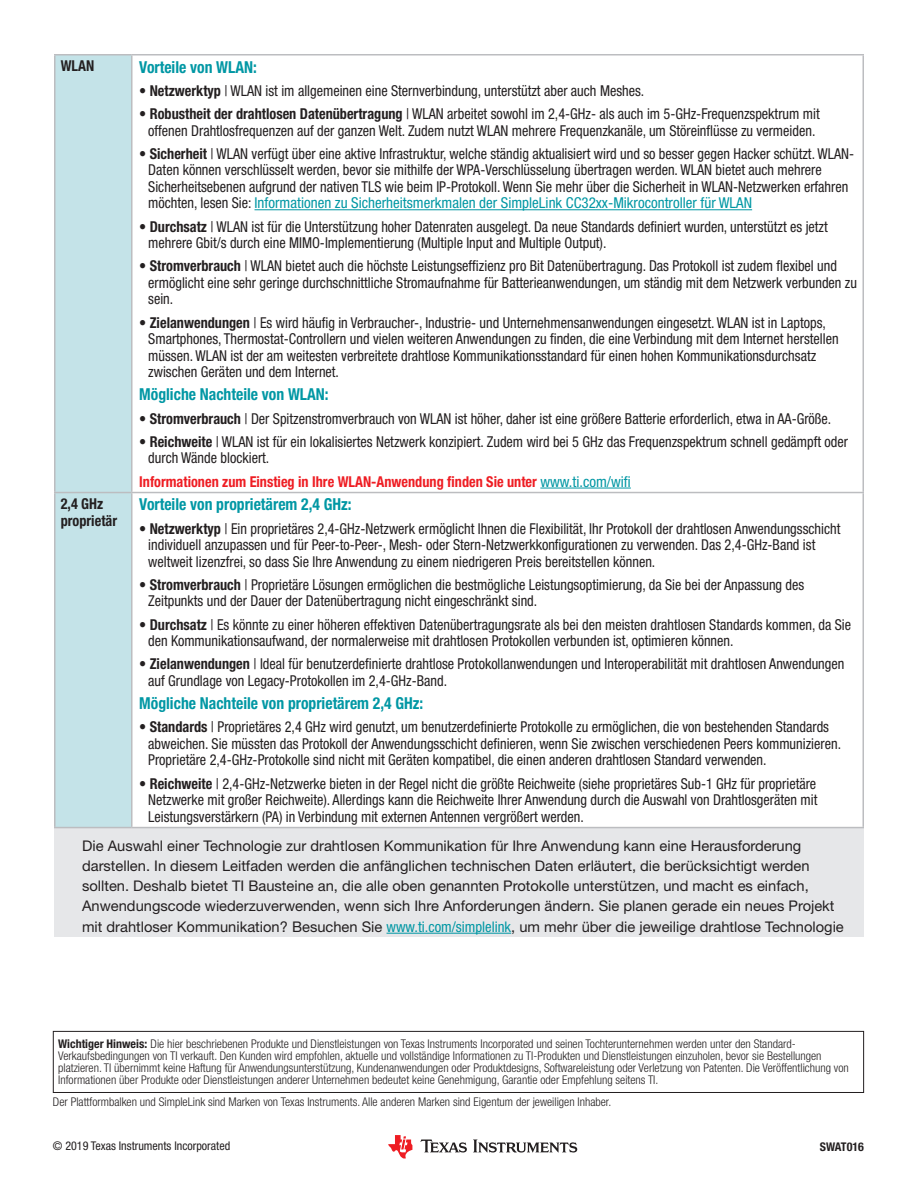
<style>
.page{position:relative;width:918px;height:1188px;background:#fff}
.page>*{position:absolute;margin:0;border:0;box-sizing:border-box;transform-origin:0 0}
.t1{font:700 condensed 16.5px "Helvetica Neue LT Std";color:#0097a4;scale:.95 1}
.t2{font:condensed 15px/16.5px "Helvetica Neue LT Std";color:#231f20;scale:.95 1}
.t3{font:700 condensed 15px "Helvetica Neue LT Std";color:#ee1d23;scale:.95 1}
.t4{font:700 condensed 15px/16.5px "Helvetica Neue LT Std";color:#231f20;scale:.95 1}
.t5{font:14.7px/20.2px "Helvetica Neue LT Std";color:#231f20}
.t6{font:300 condensed 12px/12px "Helvetica Neue LT Std";color:#231f20}
.t7{font:condensed 12px "Helvetica Neue LT Std";color:#231f20}
.t8{font:700 condensed 12px "Helvetica Neue LT Std";color:#231f20}
.s1{font-weight:700}
.s2{color:#0097a4}
.s3{font-weight:400;color:#0097a4}
.s4{font-stretch:condensed;color:#0097a4}
</style>
<div class="page">
<div style="left:54px;top:820px;width:810px;height:116px;background:#e6e7e9"></div>
<hr style="left:387px;top:933px;width:124px;height:1px;background:#0097a4">
<div style="left:56px;top:56px;width:75px;height:771px;background:#c4e3e8"></div>
<svg style="left:133px;top:209px;width:729px;height:618px"></svg>
<hr style="left:54px;top:54px;width:78px;height:2px;background:#bcbdc0">
<hr style="left:54px;top:55px;width:2px;height:437px;background:#bcbdc0">
<hr style="left:132px;top:54px;width:732px;height:2px;background:#bcbdc0">
<hr style="left:131px;top:55px;width:2px;height:437px;background:#bcbdc0">
<hr style="left:862px;top:55px;width:2px;height:437px;background:#bcbdc0">
<hr style="left:54px;top:492px;width:78px;height:1px;background:#bcbdc0">
<hr style="left:54px;top:493px;width:2px;height:334px;background:#bcbdc0">
<hr style="left:132px;top:492px;width:732px;height:1px;background:#bcbdc0">
<hr style="left:131px;top:493px;width:2px;height:334px;background:#bcbdc0">
<hr style="left:862px;top:493px;width:2px;height:334px;background:#bcbdc0">
<hr style="left:54px;top:827px;width:78px;height:1px;background:#bcbdc0">
<hr style="left:132px;top:827px;width:732px;height:1px;background:#bcbdc0">
<hr style="left:255px;top:209px;width:497px;height:1px;background:#0097a4">
<hr style="left:540px;top:488px;width:91px;height:1px;background:#0097a4">
<svg style="left:420px;top:1140px;width:47px;height:13px"></svg>
<svg style="left:473px;top:1140px;width:104px;height:13px"></svg>
<svg style="left:388px;top:1135px;width:24px;height:24px"></svg>
<div style="left:53px;top:1031px;width:811px;height:62px;border:1px solid #231f20"></div>
<p class="t4" style="left:61px;top:58px;width:37px">WLAN</p>
<p class="t1" style="left:139px;top:57px;width:125px">Vorteile von WLAN:</p>
<p class="t2" style="left:139px;top:82px;width:533px"><span class="s1">• Netzwerktyp</span> | WLAN ist im allgemeinen eine Sternverbindung, unterstützt aber auch Meshes.</p>
<p class="t2" style="left:139px;top:105px;width:718px;text-align:center"><span class="s1">• Robustheit der drahtlosen Datenübertragung</span> | WLAN arbeitet sowohl im 2,4-GHz- als auch im 5-GHz-Frequenzspektrum mit offenen Drahtlosfrequenzen auf der ganzen Welt. Zudem nutzt WLAN mehrere Frequenzkanäle, um Störeinflüsse zu vermeiden.</p>
<p class="t2" style="left:148px;top:145px;width:745px;text-indent:-9px"><span class="s1">• Sicherheit</span> | WLAN verfügt über eine aktive Infrastruktur, welche ständig aktualisiert wird und so besser gegen Hacker schützt. WLAN-Daten können verschlüsselt werden, bevor sie mithilfe der WPA-Verschlüsselung übertragen werden. WLAN bietet auch mehrere Sicherheitsebenen aufgrund der nativen TLS wie beim IP-Protokoll. Wenn Sie mehr über die Sicherheit in WLAN-Netzwerken erfahren möchten, lesen Sie: <span class="s2">Informationen zu Sicherheitsmerkmalen der SimpleLink CC32xx-Mikrocontroller für WLAN</span></p>
<p class="t2" style="left:148px;top:218px;width:717px;text-indent:-9px"><span class="s1">• Durchsatz</span> | WLAN ist für die Unterstützung hoher Datenraten ausgelegt. Da neue Standards definiert wurden, unterstützt es jetzt mehrere Gbit/s durch eine MIMO-Implementierung (Multiple Input and Multiple Output).</p>
<p class="t2" style="left:148px;top:258px;width:748px;text-indent:-9px"><span class="s1">• Stromverbrauch</span> | WLAN bietet auch die höchste Leistungseffizienz pro Bit Datenübertragung. Das Protokoll ist zudem flexibel und ermöglicht eine sehr geringe durchschnittliche Stromaufnahme für Batterieanwendungen, um ständig mit dem Netzwerk verbunden zu sein.</p>
<p class="t2" style="left:148px;top:314px;width:728px;text-indent:-9px"><span class="s1">• Zielanwendungen</span> | Es wird häufig in Verbraucher-, Industrie- und Unternehmensanwendungen eingesetzt. WLAN ist in Laptops, Smartphones, Thermostat-Controllern und vielen weiteren Anwendungen zu finden, die eine Verbindung mit dem Internet herstellen müssen. WLAN ist der am weitesten verbreitete drahtlose Kommunikationsstandard für einen hohen Kommunikationsdurchsatz zwischen Geräten und dem Internet.</p>
<p class="t1" style="left:139px;top:384px;width:201px">Mögliche Nachteile von WLAN:</p>
<p class="t2" style="left:139px;top:410px;width:730px"><span class="s1">• Stromverbrauch</span> | Der Spitzenstromverbrauch von WLAN ist höher, daher ist eine größere Batterie erforderlich, etwa in AA-Größe.</p>
<p class="t2" style="left:148px;top:433px;width:738px;text-indent:-9px"><span class="s1">• Reichweite</span> | WLAN ist für ein lokalisiertes Netzwerk konzipiert. Zudem wird bei 5 GHz das Frequenzspektrum schnell gedämpft oder durch Wände blockiert.</p>
<p class="t3" style="left:139px;top:472px;width:519px">Informationen zum Einstieg in Ihre WLAN-Anwendung finden Sie unter <span class="s3">www.ti.com/wifi</span></p>
<p class="t4" style="left:61px;top:495px;width:61px">2,4 GHz proprietär</p>
<p class="t1" style="left:139px;top:494px;width:225px">Vorteile von proprietärem 2,4 GHz:</p>
<p class="t2" style="left:148px;top:520px;width:730px;text-indent:-9px"><span class="s1">• Netzwerktyp</span> | Ein proprietäres 2,4-GHz-Netzwerk ermöglicht Ihnen die Flexibilität, Ihr Protokoll der drahtlosen Anwendungsschicht individuell anzupassen und für Peer-to-Peer-, Mesh- oder Stern-Netzwerkkonfigurationen zu verwenden. Das 2,4-GHz-Band ist weltweit lizenzfrei, so dass Sie Ihre Anwendung zu einem niedrigeren Preis bereitstellen können.</p>
<p class="t2" style="left:148px;top:576px;width:692px;text-indent:-9px"><span class="s1">• Stromverbrauch</span> | Proprietäre Lösungen ermöglichen die bestmögliche Leistungsoptimierung, da Sie bei der Anpassung des<br>Zeitpunkts und der Dauer der Datenübertragung nicht eingeschränkt sind.</p>
<p class="t2" style="left:148px;top:616px;width:741px;text-indent:-9px"><span class="s1">• Durchsatz</span> | Es könnte zu einer höheren effektiven Datenübertragungsrate als bei den meisten drahtlosen Standards kommen, da Sie den Kommunikationsaufwand, der normalerweise mit drahtlosen Protokollen verbunden ist, optimieren können.</p>
<p class="t2" style="left:148px;top:656px;width:734px;text-indent:-9px"><span class="s1">• Zielanwendungen</span> | Ideal für benutzerdefinierte drahtlose Protokollanwendungen und Interoperabilität mit drahtlosen Anwendungen auf Grundlage von Legacy-Protokollen im 2,4-GHz-Band.</p>
<p class="t1" style="left:139px;top:693px;width:301px">Mögliche Nachteile von proprietärem 2,4 GHz:</p>
<p class="t2" style="left:148px;top:719px;width:731px;text-indent:-9px"><span class="s1">• Standards</span> | Proprietäres 2,4 GHz wird genutzt, um benutzerdefinierte Protokolle zu ermöglichen, die von bestehenden Standards abweichen. Sie müssten das Protokoll der Anwendungsschicht definieren, wenn Sie zwischen verschiedenen Peers kommunizieren.<br>Proprietäre 2,4-GHz-Protokolle sind nicht mit Geräten kompatibel, die einen anderen drahtlosen Standard verwenden.</p>
<p class="t2" style="left:148px;top:775px;width:706px;text-align:justify;text-indent:-9px"><span class="s1">• Reichweite</span> | 2,4-GHz-Netzwerke bieten in der Regel nicht die größte Reichweite (siehe proprietäres Sub-1 GHz für proprietäre Netzwerke mit großer Reichweite). Allerdings kann die Reichweite Ihrer Anwendung durch die Auswahl von Drahtlosgeräten mit Leistungsverstärkern (PA) in Verbindung mit externen Antennen vergrößert werden.</p>
<p class="t5" style="left:82px;top:835px;width:763px">Die Auswahl einer Technologie zur drahtlosen Kommunikation für Ihre Anwendung kann eine Herausforderung darstellen. In diesem Leitfaden werden die anfänglichen technischen Daten erläutert, die berücksichtigt werden sollten. Deshalb bietet TI Bausteine an, die alle oben genannten Protokolle unterstützen, und macht es einfach, Anwendungscode wiederzuverwenden, wenn sich Ihre Anforderungen ändern. Sie planen gerade ein neues Projekt mit drahtloser Kommunikation? Besuchen Sie <span class="s4">www.ti.com/simplelink</span>, um mehr über die jeweilige drahtlose Technologie</p>
<p class="t6" style="left:58px;top:1038px;width:792px"><span class="s1">Wichtiger Hinweis:</span> Die hier beschriebenen Produkte und Dienstleistungen von Texas Instruments Incorporated und seinen Tochterunternehmen werden unter den Standard-Verkaufsbedingungen von TI verkauft. Den Kunden wird empfohlen, aktuelle und vollständige Informationen zu TI-Produkten und Dienstleistungen einzuholen, bevor sie Bestellungen platzieren. TI übernimmt keine Haftung für Anwendungsunterstützung, Kundenanwendungen oder Produktdesigns, Softwareleistung oder Verletzung von Patenten. Die Veröffentlichung von Informationen über Produkte oder Dienstleistungen anderer Unternehmen bedeutet keine Genehmigung, Garantie oder Empfehlung seitens TI.</p>
<p class="t6" style="left:53px;top:1096px;width:560px">Der Plattformbalken und SimpleLink sind Marken von Texas Instruments. Alle anderen Marken sind Eigentum der jeweiligen Inhaber.</p>
<p class="t7" style="left:53px;top:1139px;width:179px">© 2019 Texas Instruments Incorporated</p>
<p class="t8" style="left:820px;top:1139px;width:46px">SWAT016</p>
</div>
